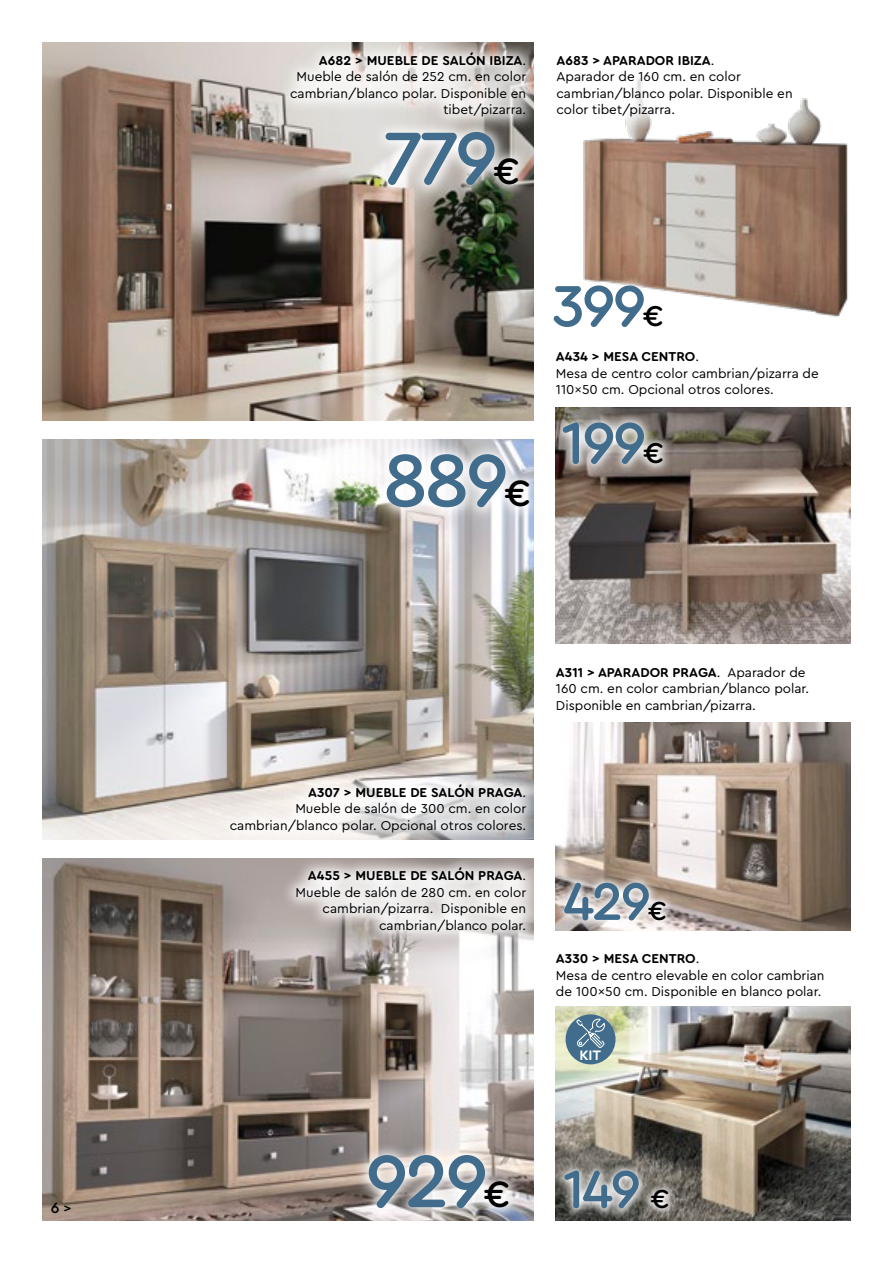
<style>
.page{position:relative;width:893px;height:1263px;background:#fff}
.page>*{position:absolute;margin:0;border:0;box-sizing:border-box;transform-origin:0 0}
.t1{font:500 77.85px "Cera Round Pro";letter-spacing:-.05em;color:#426c8c}
.t2{font:500 60.9px "Cera Round Pro";letter-spacing:-.05em;color:#426c8c}
.t3{font:500 55.5px "Cera Round Pro";letter-spacing:-.05em;color:#426c8c}
.t4{font:500 15.75px "Cera Round Pro";color:#000}
.t5{font:700 14.55px "Mazzard Soft L";color:#fff}
.t6{font:13.5px/16.5px "Cera Round Pro";color:#000}
.t7{font:700 13.5px "Cera Round Pro";color:#000}
.s1{font-size:14.25px}
.s2{font-weight:400}
.s3{font-size:38.4px;color:#000}
.s4{font-size:30px;color:#000}
.s5{font-size:27.3px;color:#000}
</style>
<div class="page">
<img style="left:43px;top:43px;width:491px;height:378px">
<div style="left:276px;top:37px;width:265px;height:94px;background:#fff;opacity:.95"></div>
<img style="left:43px;top:858px;width:491px;height:362px">
<div style="left:281px;top:852px;width:260px;height:95px;background:#fff;opacity:.95"></div>
<img style="left:583px;top:98px;width:265px;height:219px">
<div style="left:542px;top:40px;width:264px;height:91px;background:#fff"></div>
<img style="left:556px;top:408px;width:294px;height:236px">
<img style="left:556px;top:723px;width:294px;height:208px">
<svg style="left:372px;top:118px;width:159px;height:81px"></svg>
<svg style="left:354px;top:1141px;width:168px;height:80px"></svg>
<div style="left:543px;top:275px;width:130px;height:62px;background:#fff"></div>
<svg style="left:555px;top:412px;width:118px;height:62px;background:#a8a19d"></svg>
<img style="left:556px;top:1007px;width:294px;height:213px">
<div style="left:541px;top:939px;width:298px;height:75px;background:#fff"></div>
<div style="left:566px;top:1014px;width:49px;height:50px;background:#426c8c;border-radius:50%"></div>
<svg style="left:575px;top:1017px;width:31px;height:31px"></svg>
<svg style="left:555px;top:1160px;width:123px;height:58px;background:#969590"></svg>
<svg style="left:555px;top:872px;width:120px;height:59px"></svg>
<img style="left:43px;top:440px;width:491px;height:399px">
<div style="left:215px;top:769px;width:326px;height:78px;background:#fff;opacity:.95"></div>
<svg style="left:373px;top:440px;width:161px;height:82px"></svg>
<p class="t4" style="left:51px;top:1197px;width:22px">6 <span class="s1">&gt;</span></p>
<p class="t7" style="left:319px;top:51px;width:209px">A682 &gt; MUEBLE DE SALÓN IBIZA<span class="s2">.</span></p>
<p class="t6" style="left:290px;top:68px;width:238px;text-align:center">Mueble de salón de 252 cm. en color cambrian/blanco polar. Disponible en</p>
<p class="t6" style="left:443px;top:101px;width:84px">tibet/pizarra.</p>
<p class="t1" style="left:383px;top:104px;width:139px">779<span class="s3">€</span></p>
<p class="t7" style="left:557px;top:51px;width:159px">A683 &gt; APARADOR IBIZA<span class="s2">.</span></p>
<p class="t6" style="left:557px;top:68px;width:238px">Aparador de 160 cm. en color cambrian/blanco polar. Disponible en color tibet/pizarra.</p>
<p class="t1" style="left:383px;top:427px;width:150px">889<span class="s3">€</span></p>
<p class="t2" style="left:552px;top:264px;width:114px">399<span class="s4">€</span></p>
<p class="t7" style="left:556px;top:347px;width:144px">A434 &gt; MESA CENTRO<span class="s2">.</span></p>
<p class="t6" style="left:556px;top:364px;width:264px">Mesa de centro color cambrian/pizarra de<br>110x50 cm. Opcional otros colores.</p>
<p class="t2" style="left:561px;top:401px;width:104px">199<span class="s4">€</span></p>
<p class="t7" style="left:308px;top:783px;width:220px">A307 &gt; MUEBLE DE SALÓN PRAGA<span class="s2">.</span></p>
<p class="t6" style="left:295px;top:800px;width:232px">Mueble de salón de 300 cm. en color</p>
<p class="t6" style="left:230px;top:816px;width:298px">cambrian/blanco polar. Opcional otros colores.</p>
<p class="t7" style="left:308px;top:866px;width:220px">A455 &gt; MUEBLE DE SALÓN PRAGA<span class="s2">.</span></p>
<p class="t6" style="left:296px;top:883px;width:232px">Mueble de salón de 280 cm. en color</p>
<p class="t6" style="left:323px;top:900px;width:205px">cambrian/pizarra. Disponible en</p>
<p class="t6" style="left:379px;top:916px;width:149px">cambrian/blanco polar.</p>
<p class="t7" style="left:556px;top:663px;width:251px">A311 &gt; APARADOR PRAGA<span class="s2">. Aparador de</span></p>
<p class="t6" style="left:556px;top:679px;width:255px">160 cm. en color cambrian/blanco polar.</p>
<p class="t6" style="left:556px;top:696px;width:201px">Disponible en cambrian/pizarra.</p>
<p class="t3" style="left:563px;top:863px;width:105px">429<span class="s5">€</span></p>
<p class="t7" style="left:556px;top:949px;width:145px">A330 &gt; MESA CENTRO<span class="s2">.</span></p>
<p class="t6" style="left:556px;top:966px;width:270px">Mesa de centro elevable en color cambrian de 100x50 cm. Disponible en blanco polar.</p>
<p class="t5" style="left:580px;top:1046px;width:23px">KIT</p>
<p class="t1" style="left:365px;top:1127px;width:147px">929<span class="s3">€</span></p>
<p class="t3" style="left:563px;top:1151px;width:108px">149 <span class="s5">€</span></p>
</div>
